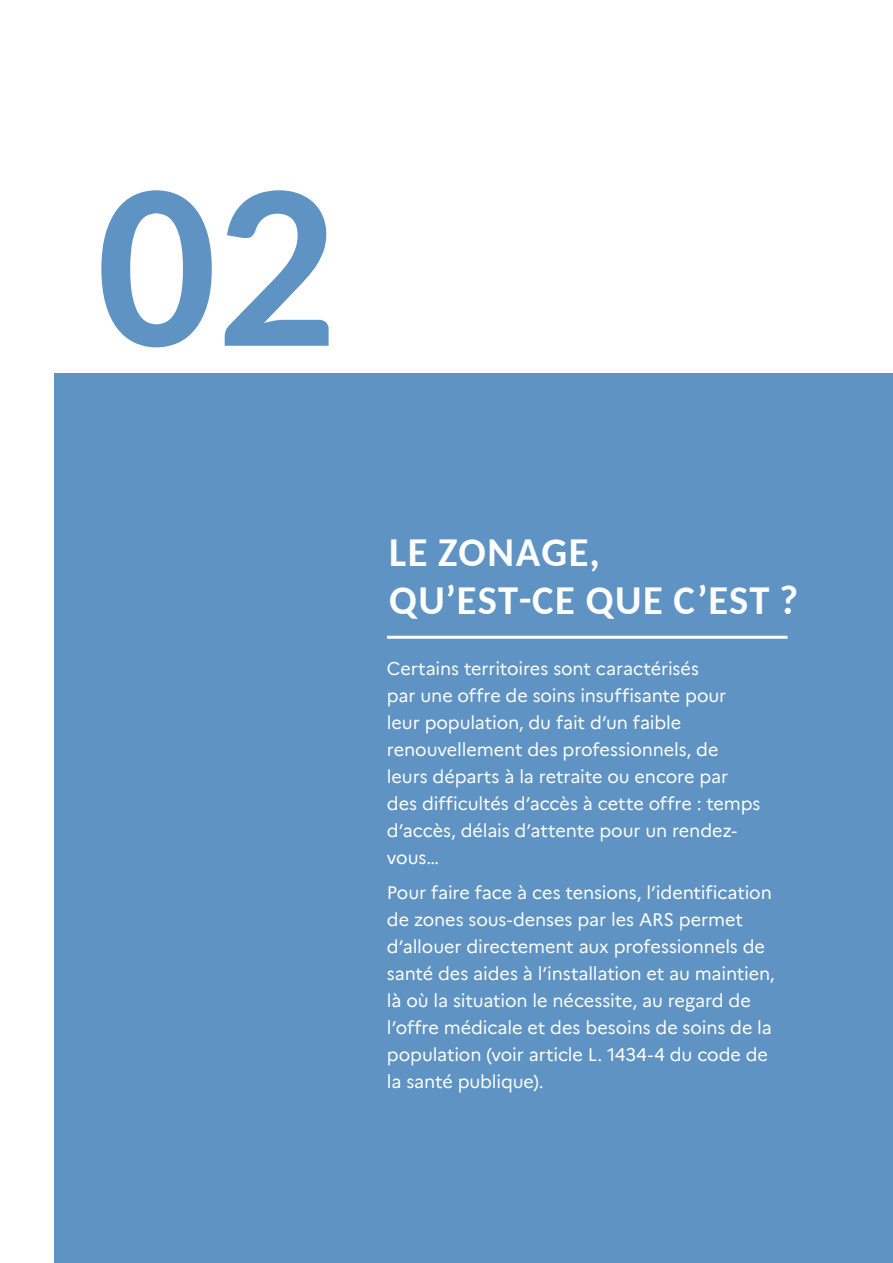
<style>
.page{position:relative;width:893px;height:1263px;background:#fff}
.page>*{position:absolute;margin:0;border:0;box-sizing:border-box;transform-origin:0 0}
.t1{font:700 237px "Carlito";color:#5e93c4}
.t2{font:700 40.5px "Carlito";letter-spacing:.04em;color:#fff}
.t3{font:18px/27px "Marianne";letter-spacing:-.01em;color:#fff}
</style>
<div class="page">
<div style="left:54px;top:373px;width:839px;height:890px;background:#5e93c4"></div>
<hr style="left:387px;top:636px;width:400px;height:3px;background:#fff">
<p class="t1" style="left:97px;top:104px;width:242px">02</p>
<p class="t2" style="left:389px;top:524px;width:212px">LE ZONAGE,</p>
<p class="t2" style="left:389px;top:573px;width:411px">QU’EST-CE QUE C’EST ?</p>
<p class="t3" style="left:387px;top:653px;width:375px">Certains territoires sont caractérisés<br>par une offre de soins insuffisante pour leur population, du fait d’un faible renouvellement des professionnels, de leurs départs à la retraite ou encore par des difficultés d’accès à cette offre : temps d’accès, délais d’attente pour un rendez&shy;vous…</p>
<p class="t3" style="left:387px;top:878px;width:389px">Pour faire face à ces tensions, l’identification de zones sous-denses par les ARS permet d’allouer directement aux professionnels de santé des aides à l’installation et au maintien, là où la situation le nécessite, au regard de l’offre médicale et des besoins de soins de la population (voir article L. 1434-4 du code de la santé publique).</p>
</div>
